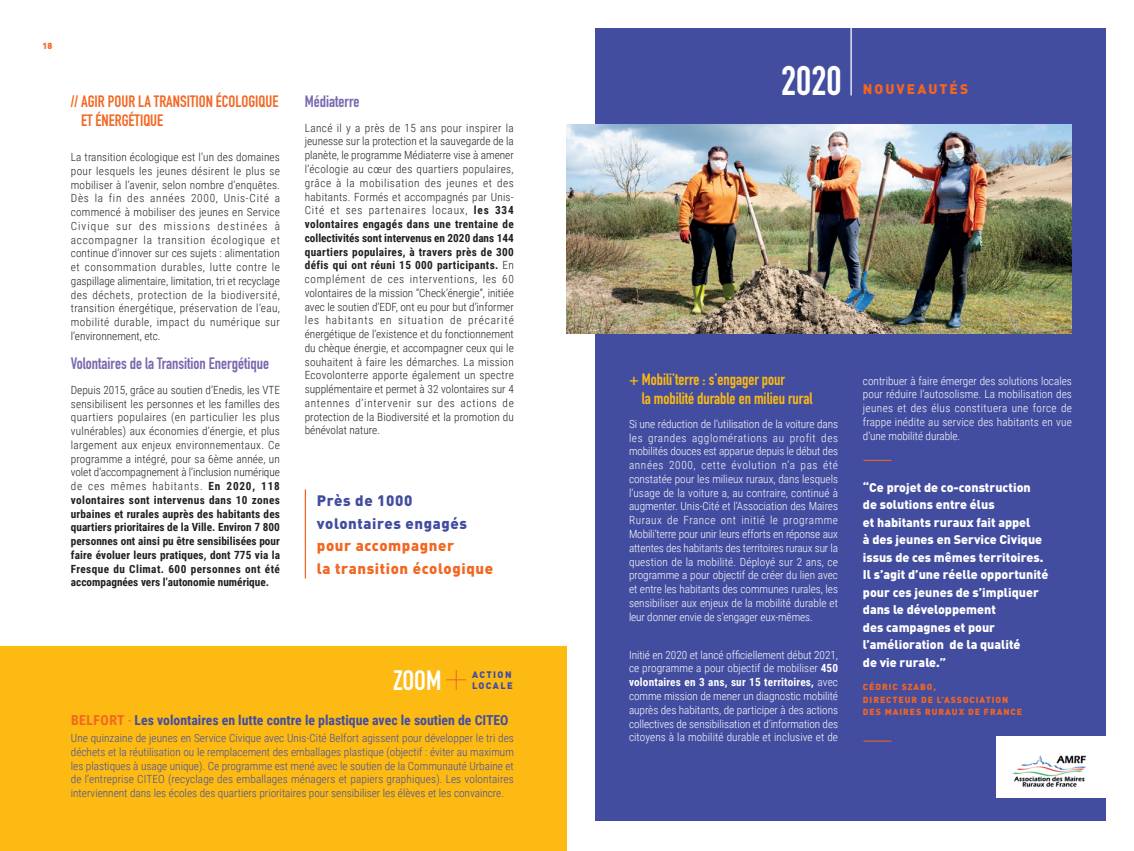
<style>
.page{position:relative;width:1134px;height:851px;background:#fff}
.page>*{position:absolute;margin:0;border:0;box-sizing:border-box;transform-origin:0 0}
.t1{font:700 40.62px "DIN Condensed";color:#fff}
.t2{font:700 27.62px "DIN Condensed";color:#fff}
.TxtCourant{font:700 16.25px/18.8px "DIN Condensed";color:#fcba13}
.TxtCourant-2{font:700 16.25px "DIN Condensed";color:#7a68ae}
.TxtCourant-3{font:700 16.25px/18.8px "DIN Condensed";color:#f36621}
.t3{font:900 15px/22.5px "DINOT";letter-spacing:.04em;color:#f36621}
.TxtCourant-4{font:700 13.75px "Roboto Condensed";color:#434da0}
.t4{font:900 13.75px "DINOT";letter-spacing:.15em;color:#f36621}
.t5{font:900 12.5px/17.5px "DINOT";color:#fff}
.TxtCourant-5{font:300 11.25px/13.8px "Roboto Condensed";letter-spacing:.01em;color:#231f20;text-align:justify}
.TxtCourant-6{font:300 11.25px/13.8px "Roboto Condensed";letter-spacing:.005em;color:#fff;text-align:justify}
.TxtCourant-7{font:300 11.25px/13.8px "Roboto Condensed";color:#434da0;text-align:justify}
.t6{font:900 9.38px/11px "DINOT";letter-spacing:.15em;color:#434da0}
.t7{font:900 8.75px/12.5px "DINOT";letter-spacing:.11em;color:#f36621}
.s1{font-weight:700}
.s2{color:#434da0}
.s3{color:#f36621}
.s4{font-weight:400;color:#f36621}
</style>
<div class="page">
<div style="left:595px;top:28px;width:511px;height:792px;background:#434da0"></div>
<div style="left:997px;top:736px;width:137px;height:61px;background:#fff"></div>
<hr style="left:850px;top:0;width:2px;height:95px;background:#fff">
<img style="left:1012px;top:755px;width:74px;height:33px">
<img style="left:567px;top:124px;width:505px;height:209px">
<div style="left:0;top:645px;width:567px;height:205px;background:#fcba13"></div>
<svg style="left:446px;top:669px;width:20px;height:20px"></svg>
<hr style="left:305px;top:489px;width:1px;height:89px;background:#f36621">
<svg style="left:863px;top:740px;width:28px;height:1px"></svg>
<svg style="left:863px;top:460px;width:28px;height:1px"></svg>
<p class="t7" style="left:43px;top:39px;width:11px">18</p>
<p class="TxtCourant-3" style="left:81px;top:92px;width:199px;text-indent:-10px">// AGIR POUR LA TRANSITION ÉCOLOGIQUE<br>ET ÉNERGÉTIQUE</p>
<p class="TxtCourant-5" style="left:71px;top:150px;width:211px">La transition écologique est l’un des domaines pour lesquels les jeunes désirent le plus se mobiliser à l’avenir, selon nombre d’enquêtes.<br>Dès la fin des années 2000, Unis-Cité a commencé à mobiliser des jeunes en Service Civique sur des missions destinées à accompagner la transition écologique et continue d’innover sur ces sujets : alimentation et consommation durables, lutte contre le gaspillage alimentaire, limitation, tri et recyclage des déchets, protection de la biodiversité, transition énergétique, préservation de l’eau, mobilité durable, impact du numérique sur l’environnement, etc.</p>
<p class="TxtCourant-2" style="left:71px;top:353px;width:200px">Volontaires de la Transition Energétique</p>
<p class="TxtCourant-5" style="left:71px;top:382px;width:211px">Depuis 2015, grâce au soutien d’Enedis, les VTE sensibilisent les personnes et les familles des quartiers populaires (en particulier les plus vulnérables) aux économies d’énergie, et plus largement aux enjeux environnementaux. Ce programme a intégré, pour sa 6ème année, un volet d’accompagnement à l’inclusion numérique de ces mêmes habitants. <span class="s1">En 2020, 118 volontaires sont intervenus dans 10 zones urbaines et rurales auprès des habitants des quartiers prioritaires de la Ville. Environ 7 800 personnes ont ainsi pu être sensibilisées pour faire évoluer leurs pratiques, dont 775 via la Fresque du Climat. 600 personnes ont été accompagnées vers l’autonomie numérique.</span></p>
<p class="TxtCourant-2" style="left:305px;top:91px;width:56px">Médiaterre</p>
<p class="TxtCourant-5" style="left:305px;top:120px;width:211px">Lancé il y a près de 15 ans pour inspirer la jeunesse sur la protection et la sauvegarde de la planète, le programme Médiaterre vise à amener l’écologie au cœur des quartiers populaires, grâce à la mobilisation des jeunes et des habitants. Formés et accompagnés par Unis-Cité et ses partenaires locaux, <span class="s1">les 334 volontaires engagés dans une trentaine de collectivités sont intervenus en 2020 dans 144 quartiers populaires, à travers près de 300 défis qui ont réuni 15 000 participants.</span> En complément de ces interventions, les 60 volontaires de la mission “Check’énergie”, initiée avec le soutien d’EDF, ont eu pour but d’informer les habitants en situation de précarité énergétique de l’existence et du fonctionnement du chèque énergie, et accompagner ceux qui le souhaitent à faire les démarches. La mission Ecovolonterre apporte également un spectre supplémentaire et permet à 32 volontaires sur 4 antennes d’intervenir sur des actions de protection de la Biodiversité et la promotion du bénévolat nature.</p>
<p class="t3" style="left:317px;top:488px;width:178px"><span class="s2">Près de 1000 volontaires engagés </span>pour accompagner<br>la transition écologique</p>
<p class="t2" style="left:393px;top:661px;width:50px">ZOOM</p>
<p class="t6" style="left:472px;top:668px;width:42px">ACTION<br>LOCALE</p>
<p class="TxtCourant-4" style="left:71px;top:710px;width:439px"><span class="s3">BELFORT</span> <span class="s4">-</span> Les volontaires en lutte contre le plastique avec le soutien de CITEO</p>
<p class="TxtCourant-7" style="left:71px;top:730px;width:444px">Une quinzaine de jeunes en Service Civique avec Unis-Cité Belfort agissent pour développer le tri des déchets et la réutilisation ou le remplacement des emballages plastique (objectif : éviter au maximum les plastiques à usage unique). Ce programme est mené avec le soutien de la Communauté Urbaine et de l’entreprise CITEO (recyclage des emballages ménagers et papiers graphiques). Les volontaires interviennent dans les écoles des quartiers prioritaires pour sensibiliser les élèves et les convaincre.</p>
<p class="t1" style="left:781px;top:53px;width:62px">2020</p>
<p class="t4" style="left:863px;top:79px;width:107px">NOUVEAUTÉS</p>
<p class="TxtCourant" style="left:642px;top:369px;width:172px;text-indent:-13px">+ Mobili’terre : s’engager pour<br>la mobilité durable en milieu rural</p>
<p class="TxtCourant-6" style="left:629px;top:416px;width:211px">Si une réduction de l’utilisation de la voiture dans les grandes agglomérations au profit des mobilités douces est apparue depuis le début des années 2000, cette évolution n’a pas été constatée pour les milieux ruraux, dans lesquels l’usage de la voiture a, au contraire, continué à augmenter. Unis-Cité et l’Association des Maires Ruraux de France ont initié le programme Mobili’terre pour unir leurs efforts en réponse aux attentes des habitants des territoires ruraux sur la question de la mobilité. Déployé sur 2 ans, ce programme a pour objectif de créer du lien avec et entre les habitants des communes rurales, les sensibiliser aux enjeux de la mobilité durable et leur donner envie de s’engager eux-mêmes.</p>
<p class="TxtCourant-6" style="left:629px;top:647px;width:211px">Initié en 2020 et lancé officiellement début 2021, ce programme a pour objectif de mobiliser <span class="s1">450 volontaires en 3 ans, sur 15 territoires,</span> avec comme mission de mener un diagnostic mobilité auprès des habitants, de participer à des actions collectives de sensibilisation et d’information des citoyens à la mobilité durable et inclusive et de</p>
<p class="TxtCourant-6" style="left:863px;top:373px;width:211px">contribuer à faire émerger des solutions locales pour réduire l’autosolisme. La mobilisation des jeunes et des élus constituera une force de frappe inédite au service des habitants en vue d’une mobilité durable.</p>
<p class="t5" style="left:863px;top:477px;width:187px">“Ce projet de co-construction<br>de solutions entre élus<br>et habitants ruraux fait appel<br>à des jeunes en Service Civique issus de ces mêmes territoires.<br>Il s’agit d’une réelle opportunité pour ces jeunes de s’impliquer dans le développement<br>des campagnes et pour l’amélioration de la qualité<br>de vie rurale.”</p>
<p class="t7" style="left:863px;top:680px;width:161px">CÉDRIC SZABO,<br>DIRECTEUR DE L’ASSOCIATION<br>DES MAIRES RURAUX DE FRANCE</p>
</div>
